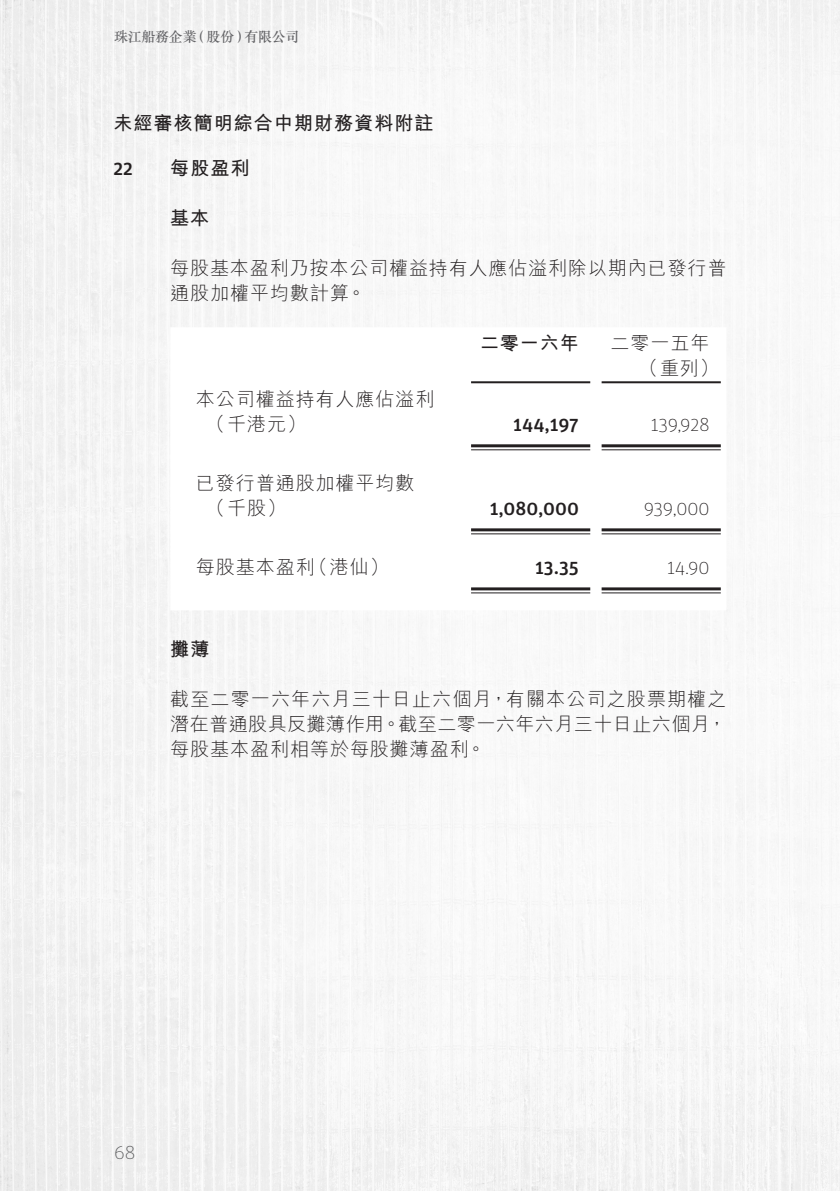
<style>
.page{position:relative;width:840px;height:1191px;background:#fff}
.page>*{position:absolute;margin:0;border:0;box-sizing:border-box;transform-origin:0 0}
.t1{font:19px/25px "M Hei HK Light B5 pc H";letter-spacing:.05em;color:#231f20}
.t2{font:19px "M Hei HK Bold B5 pc H";letter-spacing:.055em;color:#231f20}
.t3{font:500 19px "Unit";color:#231f20}
.t4{font:100 19px "Unit";color:#231f20}
.t5{font:100 19px "Unit";color:#57585a;scale:1.05 1}
.t6{font:14px "M Sung HK Medium B5 pc H";letter-spacing:-.02em;color:#636366}
</style>
<div class="page">
<svg style="left:170px;top:327px;width:551px;height:283px"></svg>
<hr style="left:471px;top:381px;width:119px;height:2px;background:#231f20">
<hr style="left:601px;top:381px;width:119px;height:2px;background:#231f20">
<hr style="left:471px;top:444px;width:119px;height:3px;background:#231f20">
<hr style="left:471px;top:449px;width:119px;height:1px;background:#231f20">
<hr style="left:601px;top:444px;width:119px;height:3px;background:#231f20">
<hr style="left:601px;top:449px;width:119px;height:1px;background:#231f20">
<hr style="left:471px;top:528px;width:119px;height:3px;background:#231f20">
<hr style="left:471px;top:533px;width:119px;height:1px;background:#231f20">
<hr style="left:601px;top:528px;width:119px;height:3px;background:#231f20">
<hr style="left:601px;top:533px;width:119px;height:1px;background:#231f20">
<hr style="left:471px;top:587px;width:119px;height:3px;background:#231f20">
<hr style="left:471px;top:592px;width:119px;height:1px;background:#231f20">
<hr style="left:601px;top:587px;width:119px;height:3px;background:#231f20">
<hr style="left:601px;top:592px;width:119px;height:1px;background:#231f20">
<p class="t6" style="left:114px;top:32px;width:187px">珠江船務企業（股份）有限公司</p>
<p class="t2" style="left:113px;top:116px;width:321px">未經審核簡明綜合中期財務資料附註</p>
<p class="t3" style="left:113px;top:157px;width:21px">22</p>
<p class="t2" style="left:170px;top:160px;width:81px">每股盈利</p>
<p class="t2" style="left:170px;top:210px;width:40px">基本</p>
<p class="t1" style="left:170px;top:258px;width:557px">每股基本盈利乃按本公司權益持有人應佔溢利除以期內已發行普通股加權平均數計算。</p>
<p class="t2" style="left:479px;top:335px;width:100px">二零一六年</p>
<p class="t1" style="left:638px;top:333px;width:81px;text-indent:-29px">二零一五年（重列）</p>
<p class="t1" style="left:206px;top:389px;width:230px;text-indent:-10px">本公司權益持有人應佔溢利（千港元）</p>
<p class="t3" style="left:513px;top:413px;width:67px">144,197</p>
<p class="t4" style="left:650px;top:413px;width:60px">139,928</p>
<p class="t1" style="left:206px;top:473px;width:210px;text-indent:-10px">已發行普通股加權平均數（千股）</p>
<p class="t3" style="left:489px;top:497px;width:91px">1,080,000</p>
<p class="t4" style="left:643px;top:497px;width:67px">939,000</p>
<p class="t1" style="left:196px;top:557px;width:194px">每股基本盈利（港仙）</p>
<p class="t3" style="left:534px;top:556px;width:45px">13.35</p>
<p class="t4" style="left:667px;top:556px;width:44px">14.90</p>
<p class="t2" style="left:170px;top:641px;width:40px">攤薄</p>
<p class="t1" style="left:170px;top:688px;width:557px;text-align:justify">截至二零一六年六月三十日止六個月，有關本公司之股票期權之潛在普通股具反攤薄作用。截至二零一六年六月三十日止六個月，每股基本盈利相等於每股攤薄盈利。</p>
<p class="t5" style="left:114px;top:1141px;width:22px">68</p>
</div>
